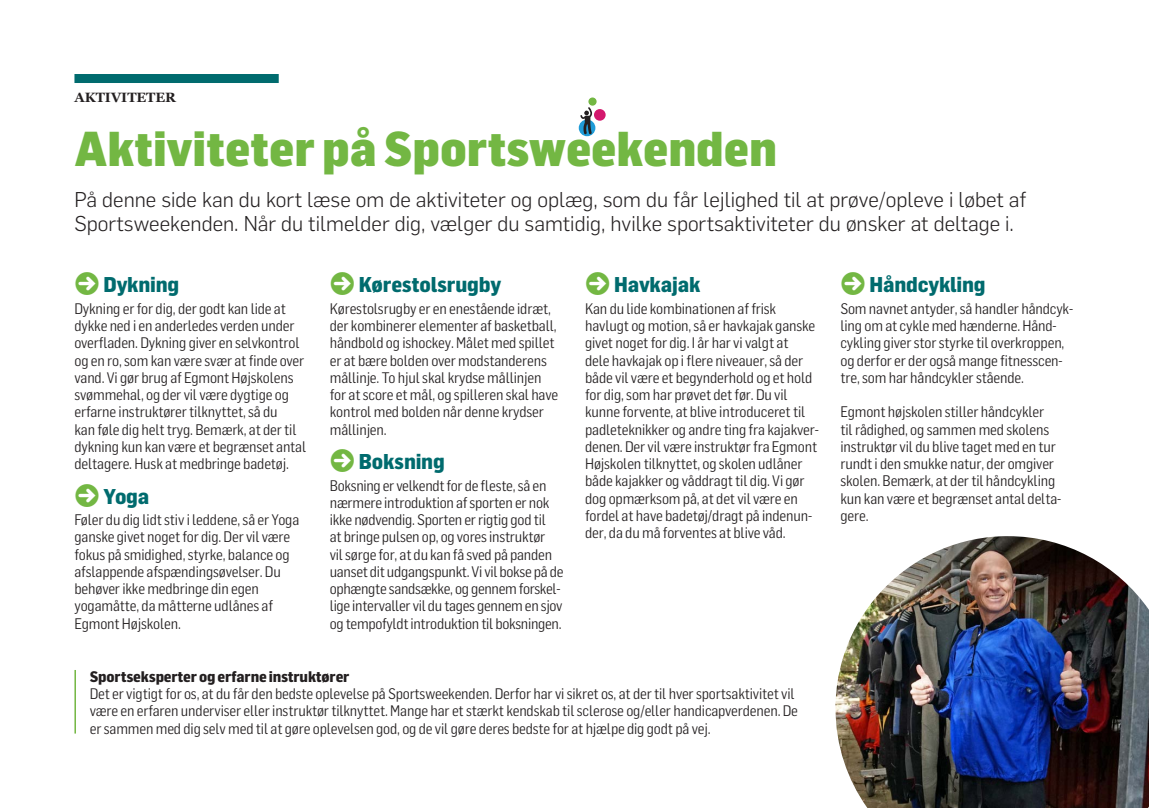
<style>
.page{position:relative;width:1149px;height:808px;background:#fff}
.page>*{position:absolute;margin:0;border:0;box-sizing:border-box;transform-origin:0 0}
.t1{font:900 48px "Flama Semicond";color:#73b743}
.t2{font:300 21px/24px "Flama";color:#231f20}
.t3{font:800 21px "Flama Semicond";letter-spacing:-.01em;color:#006b6e}
.t4{font:15px/17.2px "Flama Semicond";letter-spacing:-.01em;color:#231f20}
.t5{font:800 15px "Flama Semicond";letter-spacing:-.01em;color:#231f20}
.t6{font:700 13.5px "Georgia";color:#231f20}
</style>
<div class="page">
<div style="left:74px;top:74px;width:205px;height:9px;background:#006b6e"></div>
<hr style="left:74px;top:670px;width:2px;height:63px;background:#73b743">
<img style="left:835px;top:536px;width:313px;height:272px">
<div style="left:593px;top:109px;width:12px;height:12px;background:#d3186d;border-radius:50%"></div>
<div style="left:588px;top:97px;width:8px;height:9px;background:#73b743;border-radius:50%"></div>
<svg style="left:578px;top:120px;width:17px;height:16px"></svg>
<svg style="left:580px;top:107px;width:12px;height:27px"></svg>
<p class="t6" style="left:74px;top:89px;width:103px">AKTIVITETER</p>
<h1 class="t1" style="left:74px;top:121px;width:704px">Aktiviteter på Sportsweekenden</h1>
<h2 class="t2" style="left:74px;top:187px;width:953px">På denne side kan du kort læse om de aktiviteter og oplæg, som du får lejlighed til at prøve/opleve i løbet af<br>Sportsweekenden. Når du tilmelder dig, vælger du samtidig, hvilke sportsaktiviteter du ønsker at deltage i.</h2>
<h2 class="t3" style="left:104px;top:273px;width:77px">Dykning</h2>
<p class="t4" style="left:74px;top:300px;width:233px">Dykning er for dig, der godt kan lide at dykke ned i en anderledes verden under overfladen. Dykning giver en selvkontrol og en ro, som kan være svær at finde over vand. Vi gør brug af Egmont Højskolens svømmehal, og der vil være dygtige og erfarne instruktører tilknyttet, så du<br>kan føle dig helt tryg. Bemærk, at der til dykning kun kan være et begrænset antal deltagere. Husk at medbringe badetøj.</p>
<h2 class="t3" style="left:104px;top:484px;width:47px">Yoga</h2>
<p class="t4" style="left:74px;top:511px;width:226px">Føler du dig lidt stiv i leddene, så er Yoga ganske givet noget for dig. Der vil være fokus på smidighed, styrke, balance og afslappende afspændingsøvelser. Du behøver ikke medbringe din egen yogamåtte, da måtterne udlånes af Egmont Højskolen.</p>
<h2 class="t3" style="left:359px;top:273px;width:144px">Kørestolsrugby</h2>
<p class="t4" style="left:330px;top:300px;width:230px">Kørestolsrugby er en enestående idræt, der kombinerer elementer af basketball, håndbold og ishockey. Målet med spillet er at bære bolden over modstanderens mållinje. To hjul skal krydse mållinjen for at score et mål, og spilleren skal have kontrol med bolden når denne krydser mållinjen.</p>
<h2 class="t3" style="left:359px;top:449px;width:87px">Boksning</h2>
<p class="t4" style="left:330px;top:476px;width:235px">Boksning er velkendt for de fleste, så en nærmere introduktion af sporten er nok ikke nødvendig. Sporten er rigtig god til<br>at bringe pulsen op, og vores instruktør<br>vil sørge for, at du kan få sved på panden uanset dit udgangspunkt. Vi vil bokse på de ophængte sandsække, og gennem forskel&shy;lige intervaller vil du tages gennem en sjov og tempofyldt introduktion til boksningen.</p>
<h2 class="t3" style="left:614px;top:273px;width:87px">Havkajak</h2>
<p class="t4" style="left:585px;top:300px;width:235px">Kan du lide kombinationen af frisk havlugt og motion, så er havkajak ganske givet noget for dig. I år har vi valgt at<br>dele havkajak op i flere niveauer, så der både vil være et begynderhold og et hold for dig, som har prøvet det før. Du vil kunne forvente, at blive introduceret til padleteknikker og andre ting fra kajakver&shy;denen. Der vil være instruktør fra Egmont Højskolen tilknyttet, og skolen udlåner både kajakker og våddragt til dig. Vi gør dog opmærksom på, at det vil være en fordel at have badetøj/dragt på indenun&shy;der, da du må forventes at blive våd.</p>
<p class="t5" style="left:90px;top:668px;width:261px">Sportseksperterogerfarne instruktører</p>
<p class="t4" style="left:90px;top:685px;width:709px">Det er vigtigt for os, at du får den bedste oplevelse på Sportsweekenden. Derfor har vi sikret os, at der til hver sportsaktivitet vil være en erfaren underviser eller instruktør tilknyttet. Mange har et stærkt kendskab til sclerose og/eller handicapverdenen. De er sammen med dig selv med til at gøre oplevelsen god, og de vil gøre deres bedste for at hjælpe dig godt på vej.</p>
<h2 class="t3" style="left:869px;top:273px;width:117px">Håndcykling</h2>
<p class="t4" style="left:840px;top:300px;width:234px">Som navnet antyder, så handler håndcyk&shy;ling om at cykle med hænderne. Hånd&shy;cykling giver stor styrke til overkroppen, og derfor er der også mange fitnesscen&shy;tre, som har håndcykler stående.</p>
<p class="t4" style="left:840px;top:403px;width:222px">Egmont højskolen stiller håndcykler<br>til rådighed, og sammen med skolens instruktør vil du blive taget med en tur rundt i den smukke natur, der omgiver skolen. Bemærk, at der til håndcykling kun kan være et begrænset antal delta&shy;gere.</p>
</div>
